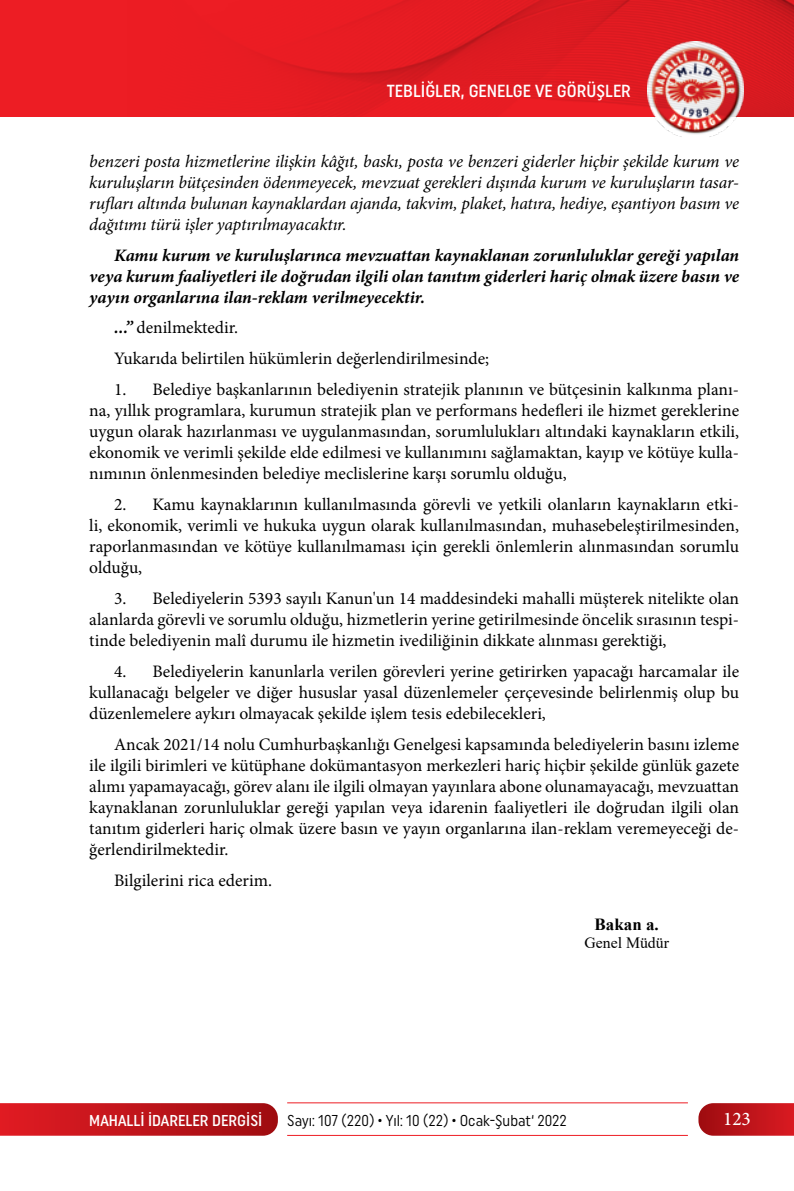
<style>
.page{position:relative;width:794px;height:1191px;background:#fff}
.page>*{position:absolute;margin:0;border:0;box-sizing:border-box;transform-origin:0 0}
.t1{font:500 19.25px "Minion Pro";color:#fff}
.t2{font:17.5px/21px "Minion Pro";color:#000;text-align:justify}
.t3{font:italic 17.5px/21px "Minion Pro";letter-spacing:-.01em;color:#000;text-align:justify}
.t4{font:italic 700 17.5px/21px "Minion Pro";letter-spacing:-.005em;color:#000;text-align:justify}
.t5{font:500 17.5px "Uniform Condensed";color:#fff}
.t6{font:700 16.97px "Times New Roman";color:#000}
.t7{font:15.75px "Uniform Condensed";color:#000;scale:.95 1}
.t8{font:500 15.75px "Uniform Condensed";color:#fff}
.t9{font:15.75px "Times New Roman";color:#000}
.s1{font-weight:700;font-style:italic}
</style>
<div class="page">
<svg style="left:0;top:1103px;width:278px;height:32px;background:#c0171d"></svg>
<svg style="left:698px;top:1103px;width:96px;height:32px;background:#be1c22"></svg>
<hr style="left:287px;top:1102px;width:401px;height:1px;background:#ed1d24">
<hr style="left:287px;top:1135px;width:401px;height:1px;background:#ed1d24">
<img style="left:654px;top:117px;width:83px;height:20px">
<img style="left:8px;top:0;width:786px;height:117px">
<p class="t5" style="left:387px;top:80px;width:245px">TEBLİĞLER, GENELGE VE GÖRÜŞLER</p>
<p class="t3" style="left:89px;top:150px;width:651px">benzeri posta hizmetlerine ilişkin kâğıt, baskı, posta ve benzeri giderler hiçbir şekilde kurum ve kuruluşların bütçesinden ödenmeyecek, mevzuat gerekleri dışında kurum ve kuruluşların tasar&shy;rufları altında bulunan kaynaklardan ajanda, takvim, plaket, hatıra, hediye, eşantiyon basım ve dağıtımı türü işler yaptırılmayacaktır.</p>
<p class="t4" style="left:89px;top:244px;width:651px;text-indent:25px">Kamu kurum ve kuruluşlarınca mevzuattan kaynaklanan zorunluluklar gereği yapılan veya kurum faaliyetleri ile doğrudan ilgili olan tanıtım giderleri hariç olmak üzere basın ve yayın organlarına ilan-reklam verilmeyecektir.</p>
<p class="t2" style="left:114px;top:312px;width:376px;line-height:31px"><span class="s1">...”</span> denilmektedir.<br>Yukarıda belirtilen hükümlerin değerlendirilmesinde;</p>
<p class="t2" style="left:89px;top:379px;width:651px;text-indent:25px">1. Belediye başkanlarının belediyenin stratejik planının ve bütçesinin kalkınma planı&shy;na, yıllık programlara, kurumun stratejik plan ve performans hedefleri ile hizmet gereklerine uygun olarak hazırlanması ve uygulanmasından, sorumlulukları altındaki kaynakların etkili, ekonomik ve verimli şekilde elde edilmesi ve kullanımını sağlamaktan, kayıp ve kötüye kulla&shy;nımının önlenmesinden belediye meclislerine karşı sorumlu olduğu,</p>
<p class="t2" style="left:89px;top:494px;width:651px;text-indent:25px">2. Kamu kaynaklarının kullanılmasında görevli ve yetkili olanların kaynakların etki&shy;li, ekonomik, verimli ve hukuka uygun olarak kullanılmasından, muhasebeleştirilmesinden, raporlanmasından ve kötüye kullanılmaması için gerekli önlemlerin alınmasından sorumlu olduğu,</p>
<p class="t2" style="left:89px;top:588px;width:651px;text-indent:25px">3. Belediyelerin 5393 sayılı Kanun'un 14 maddesindeki mahalli müşterek nitelikte olan alanlarda görevli ve sorumlu olduğu, hizmetlerin yerine getirilmesinde öncelik sırasının tespi&shy;tinde belediyenin malî durumu ile hizmetin ivediliğinin dikkate alınması gerektiği,</p>
<p class="t2" style="left:89px;top:661px;width:651px;text-indent:25px">4. Belediyelerin kanunlarla verilen görevleri yerine getirirken yapacağı harcamalar ile kullanacağı belgeler ve diğer hususlar yasal düzenlemeler çerçevesinde belirlenmiş olup bu düzenlemelere aykırı olmayacak şekilde işlem tesis edebilecekleri,</p>
<p class="t2" style="left:89px;top:734px;width:651px;text-indent:25px">Ancak 2021/14 nolu Cumhurbaşkanlığı Genelgesi kapsamında belediyelerin basını izleme ile ilgili birimleri ve kütüphane dokümantasyon merkezleri hariç hiçbir şekilde günlük gazete alımı yapamayacağı, görev alanı ile ilgili olmayan yayınlara abone olunamayacağı, mevzuattan kaynaklanan zorunluluklar gereği yapılan veya idarenin faaliyetleri ile doğrudan ilgili olan tanıtım giderleri hariç olmak üzere basın ve yayın organlarına ilan-reklam veremeyeceği de&shy;ğerlendirilmektedir.</p>
<p class="t2" style="left:114px;top:870px;width:160px">Bilgilerini rica ederim.</p>
<p class="t6" style="left:594px;top:911px;width:66px">Bakan a.</p>
<p class="t9" style="left:584px;top:932px;width:86px">Genel Müdür</p>
<p class="t8" style="left:89px;top:1111px;width:175px">MAHALLİ İDARELER DERGİSİ</p>
<p class="t7" style="left:287px;top:1111px;width:296px">Sayı: 107 (220) • Yıl: 10 (22) • Ocak-Şubat‘ 2022</p>
<p class="t1" style="left:723px;top:1106px;width:29px">123</p>
</div>
